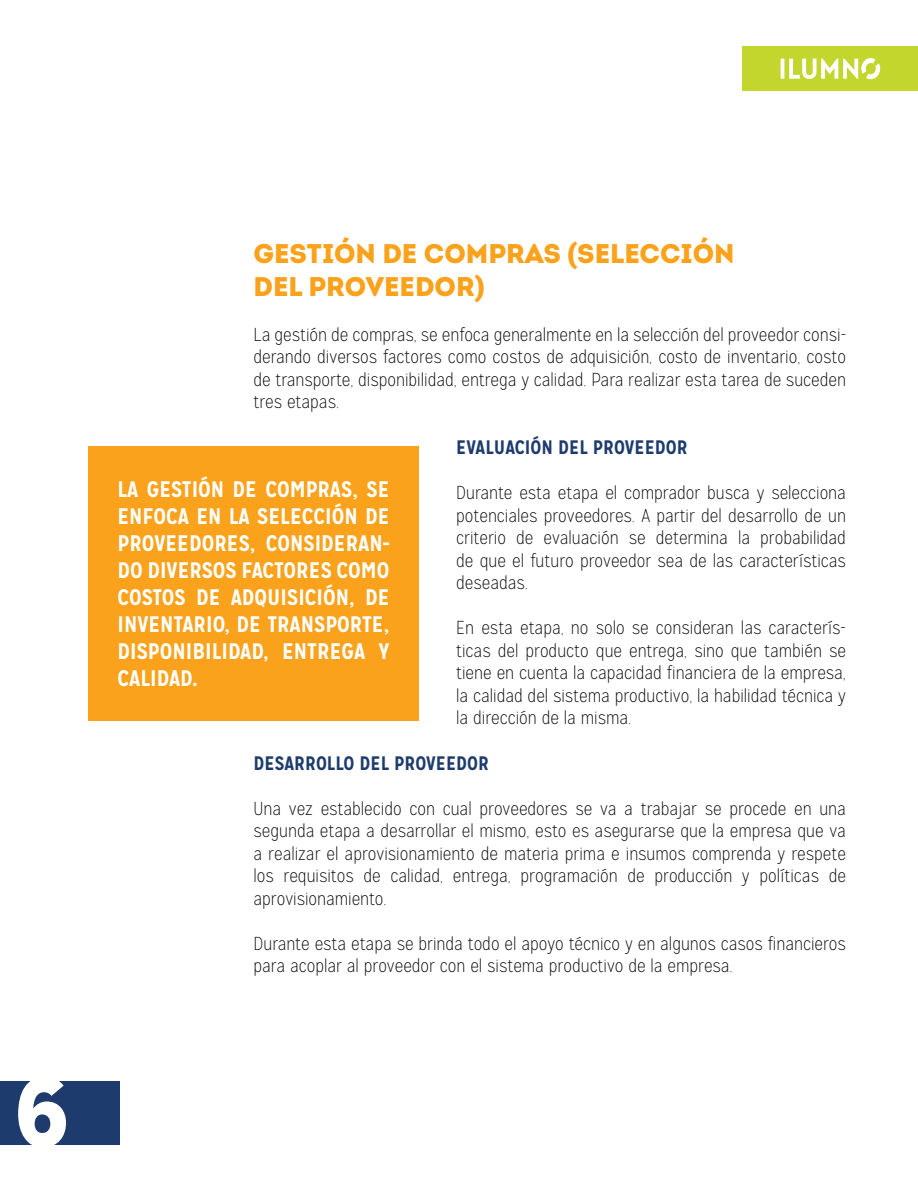
<style>
.page{position:relative;width:918px;height:1188px;background:#fff}
.page>*{position:absolute;margin:0;border:0;box-sizing:border-box;transform-origin:0 0}
.t1{font:900 97.5px "Mission Gothic";color:#fffffe}
.t2{font:900 27px/32.4px "Intro";color:#faa21b}
.t3{font:700 22.5px/27px "Mission Gothic";color:#fff;text-align:justify}
.t4{font:700 19.5px "Mission Gothic";color:#1d3c6d}
.t5{font:100 18.75px/22.5px "Mission Gothic";color:#000;text-align:justify}
</style>
<div class="page">
<div style="left:0;top:1081px;width:120px;height:64px;background:#1d3c6d"></div>
<div style="left:743px;top:46px;width:175px;height:45px;background:#c3d62e"></div>
<svg style="left:781px;top:58px;width:99px;height:21px"></svg>
<div style="left:88px;top:447px;width:331px;height:274px;background:#faa21b"></div>
<h1 class="t1" style="left:16px;top:1049px;width:53px">6</h1>
<h2 class="t2" style="left:254px;top:237px;width:483px">GESTIÓN DE COMPRAS (SELECCIÓN<br>DEL PROVEEDOR)</h2>
<p class="t5" style="left:254px;top:323px;width:594px">La gestión de compras, se enfoca generalmente en la selección del proveedor consi&shy;derando diversos factores como costos de adquisición, costo de inventario, costo de transporte, disponibilidad, entrega y calidad. Para realizar esta tarea de suceden tres etapas.</p>
<p class="t4" style="left:456px;top:435px;width:233px">EVALUACIÓN DEL PROVEEDOR</p>
<p class="t5" style="left:456px;top:482px;width:391px">Durante esta etapa el comprador busca y selecciona potenciales proveedores. A partir del desarrollo de un criterio de evaluación se determina la probabilidad de que el futuro proveedor sea de las características deseadas.</p>
<p class="t5" style="left:456px;top:617px;width:391px">En esta etapa, no solo se consideran las caracterís&shy;ticas del producto que entrega, sino que también se tiene en cuenta la capacidad financiera de la empresa, la calidad del sistema productivo, la habilidad técnica y la dirección de la misma.</p>
<p class="t4" style="left:254px;top:751px;width:237px">DESARROLLO DEL PROVEEDOR</p>
<p class="t5" style="left:254px;top:797px;width:594px">Una vez establecido con cual proveedores se va a trabajar se procede en una segunda etapa a desarrollar el mismo, esto es asegurarse que la empresa que va a realizar el aprovisionamiento de materia prima e insumos comprenda y respete los requisitos de calidad, entrega, programación de producción y políticas de aprovisionamiento.</p>
<p class="t5" style="left:254px;top:932px;width:594px">Durante esta etapa se brinda todo el apoyo técnico y en algunos casos financieros para acoplar al proveedor con el sistema productivo de la empresa.</p>
<p class="t3" style="left:118px;top:476px;width:273px">LA GESTIÓN DE COMPRAS, SE ENFOCA EN LA SELECCIÓN DE PROVEEDORES, CONSIDERAN-DO DIVERSOS FACTORES COMO COSTOS DE ADQUISICIÓN, DE INVENTARIO, DE TRANSPORTE, DISPONIBILIDAD, ENTREGA Y CALIDAD.</p>
</div>
